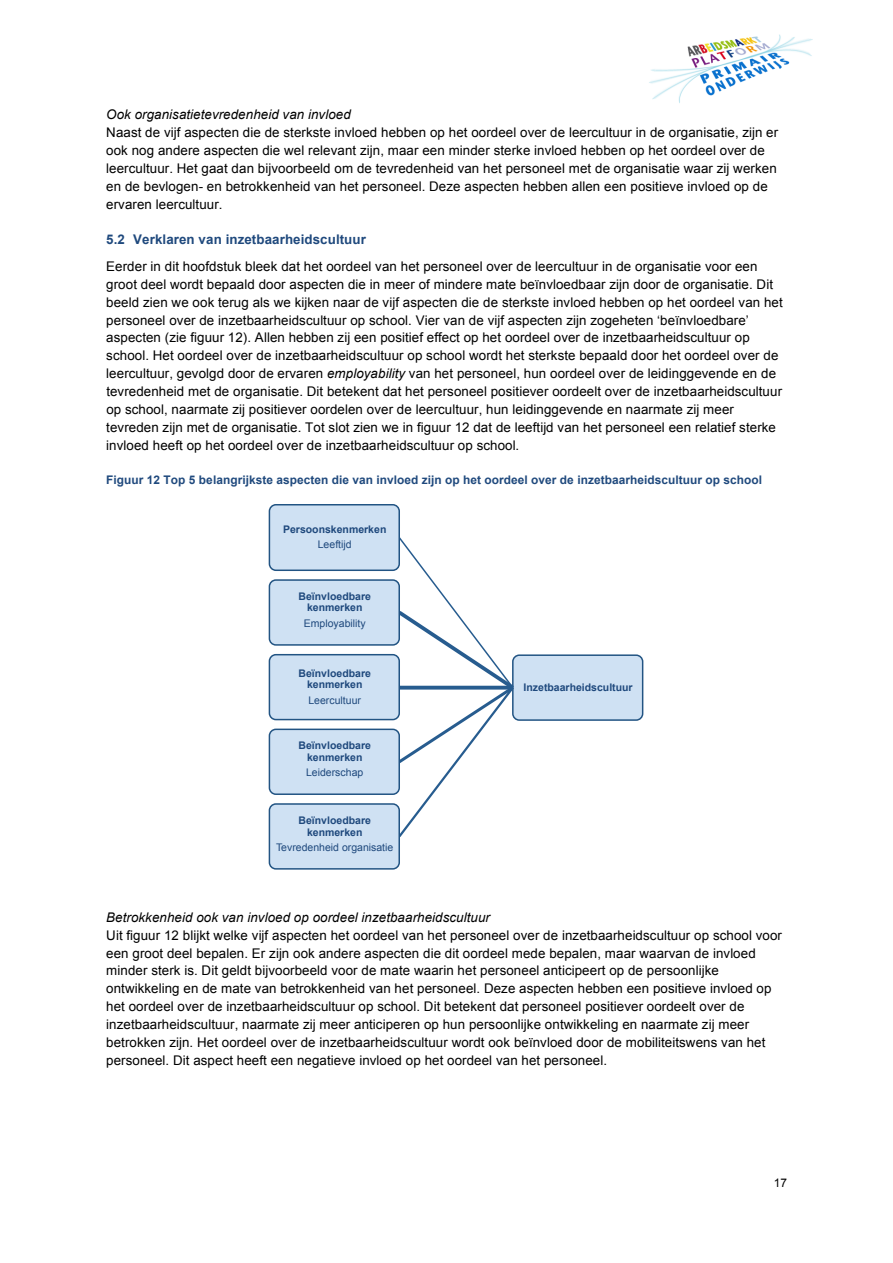
<style>
.page{position:relative;width:893px;height:1263px;background:#fff}
.page>*{position:absolute;margin:0;border:0;box-sizing:border-box;transform-origin:0 0}
.t1{font:13.35px/17.9px "Arial MT2";letter-spacing:.01em;color:#000}
.t2{font:italic 13.35px "Arial";letter-spacing:.005em;color:#000}
.t3{font:700 13.35px "Arial";letter-spacing:.01em;color:#1f497d}
.t4{font:700 11.85px "Arial";letter-spacing:.005em;color:#1f497d}
.t5{font:11.85px "Arial MT2";color:#000}
.t6{font:700 10.5px/10.5px "Arial";color:#1f497d;text-align:center}
.t7{font:10.5px "Arial MT2";color:#1f497d}
.s1{font-family:"Arial";font-style:italic}
</style>
<div class="page">
<img style="left:649px;top:34px;width:164px;height:69px">
<div style="left:513px;top:655px;width:129px;height:65px;background:#cfe1f3;border-radius:6px"></div>
<div style="left:512px;top:654px;width:131px;height:67px;border:1px solid #225483;border-radius:6px"></div>
<div style="left:269px;top:505px;width:130px;height:65px;background:#cfe1f3;border-radius:7px"></div>
<div style="left:269px;top:504px;width:131px;height:67px;border:1px solid #225483;border-radius:7px"></div>
<div style="left:269px;top:580px;width:130px;height:65px;background:#cfe1f3;border-radius:6px"></div>
<div style="left:269px;top:579px;width:131px;height:67px;border:1px solid #225483;border-radius:6px"></div>
<div style="left:269px;top:655px;width:130px;height:65px;background:#cfe1f3;border-radius:6px"></div>
<div style="left:269px;top:654px;width:131px;height:66px;border:1px solid #225483;border-radius:6px"></div>
<div style="left:269px;top:729px;width:130px;height:65px;background:#cfe1f3;border-radius:6px"></div>
<div style="left:269px;top:729px;width:131px;height:66px;border:1px solid #225483;border-radius:6px"></div>
<svg style="left:394px;top:535px;width:124px;height:302px"></svg>
<div style="left:269px;top:804px;width:130px;height:65px;background:#cfe1f3;border-radius:6px"></div>
<div style="left:269px;top:803px;width:131px;height:67px;border:1px solid #225483;border-radius:6px"></div>
<p class="t2" style="left:106px;top:107px;width:246px">Ook organisatietevredenheid van invloed</p>
<p class="t1" style="left:106px;top:124px;width:673px">Naast de vijf aspecten die de sterkste invloed hebben op het oordeel over de leercultuur in de organisatie, zijn er ook nog andere aspecten die wel relevant zijn, maar een minder sterke invloed hebben op het oordeel over de leercultuur. Het gaat dan bijvoorbeeld om de tevredenheid van het personeel met de organisatie waar zij werken en de bevlogen- en betrokkenheid van het personeel. Deze aspecten hebben allen een positieve invloed op de ervaren leercultuur.</p>
<p class="t3" style="left:106px;top:232px;width:261px">5.2 Verklaren van inzetbaarheidscultuur</p>
<p class="t1" style="left:106px;top:258px;width:678px">Eerder in dit hoofdstuk bleek dat het oordeel van het personeel over de leercultuur in de organisatie voor een groot deel wordt bepaald door aspecten die in meer of mindere mate beïnvloedbaar zijn door de organisatie. Dit beeld zien we ook terug als we kijken naar de vijf aspecten die de sterkste invloed hebben op het oordeel van het personeel over de inzetbaarheidscultuur op school. Vier van de vijf aspecten zijn zogeheten ‘beïnvloedbare’ aspecten (zie figuur 12). Allen hebben zij een positief effect op het oordeel over de inzetbaarheidscultuur op school. Het oordeel over de inzetbaarheidscultuur op school wordt het sterkste bepaald door het oordeel over de leercultuur, gevolgd door de ervaren <span class="s1">employability</span> van het personeel, hun oordeel over de leidinggevende en de tevredenheid met de organisatie. Dit betekent dat het personeel positiever oordeelt over de inzetbaarheidscultuur op school, naarmate zij positiever oordelen over de leercultuur, hun leidinggevende en naarmate zij meer tevreden zijn met de organisatie. Tot slot zien we in figuur 12 dat de leeftijd van het personeel een relatief sterke invloed heeft op het oordeel over de inzetbaarheidscultuur op school.</p>
<p class="t4" style="left:106px;top:473px;width:657px">Figuur 12 Top 5 belangrijkste aspecten die van invloed zijn op het oordeel over de inzetbaarheidscultuur op school</p>
<p class="t6" style="left:283px;top:524px;width:105px">Persoonskenmerken</p>
<p class="t7" style="left:318px;top:539px;width:35px">Leeftijd</p>
<p class="t6" style="left:298px;top:591px;width:74px">Beïnvloedbare kenmerken</p>
<p class="t7" style="left:304px;top:618px;width:63px">Employability</p>
<p class="t6" style="left:298px;top:668px;width:74px">Beïnvloedbare kenmerken</p>
<p class="t7" style="left:308px;top:695px;width:54px">Leercultuur</p>
<p class="t6" style="left:298px;top:739px;width:74px;line-height:12px">Beïnvloedbare kenmerken</p>
<p class="t7" style="left:306px;top:766px;width:59px">Leiderschap</p>
<p class="t6" style="left:298px;top:814px;width:74px;line-height:12px">Beïnvloedbare kenmerken</p>
<p class="t7" style="left:276px;top:841px;width:119px">Tevredenheid organisatie</p>
<p class="t6" style="left:523px;top:682px;width:111px">Inzetbaarheidscultuur</p>
<p class="t2" style="left:106px;top:910px;width:385px">Betrokkenheid ook van invloed op oordeel inzetbaarheidscultuur</p>
<p class="t1" style="left:106px;top:926px;width:677px">Uit figuur 12 blijkt welke vijf aspecten het oordeel van het personeel over de inzetbaarheidscultuur op school voor een groot deel bepalen. Er zijn ook andere aspecten die dit oordeel mede bepalen, maar waarvan de invloed minder sterk is. Dit geldt bijvoorbeeld voor de mate waarin het personeel anticipeert op de persoonlijke ontwikkeling en de mate van betrokkenheid van het personeel. Deze aspecten hebben een positieve invloed op het oordeel over de inzetbaarheidscultuur op school. Dit betekent dat personeel positiever oordeelt over de inzetbaarheidscultuur, naarmate zij meer anticiperen op hun persoonlijke ontwikkeling en naarmate zij meer betrokken zijn. Het oordeel over de inzetbaarheidscultuur wordt ook beïnvloed door de mobiliteitswens van het personeel. Dit aspect heeft een negatieve invloed op het oordeel van het personeel.</p>
<p class="t5" style="left:773px;top:1176px;width:15px">17</p>
</div>
